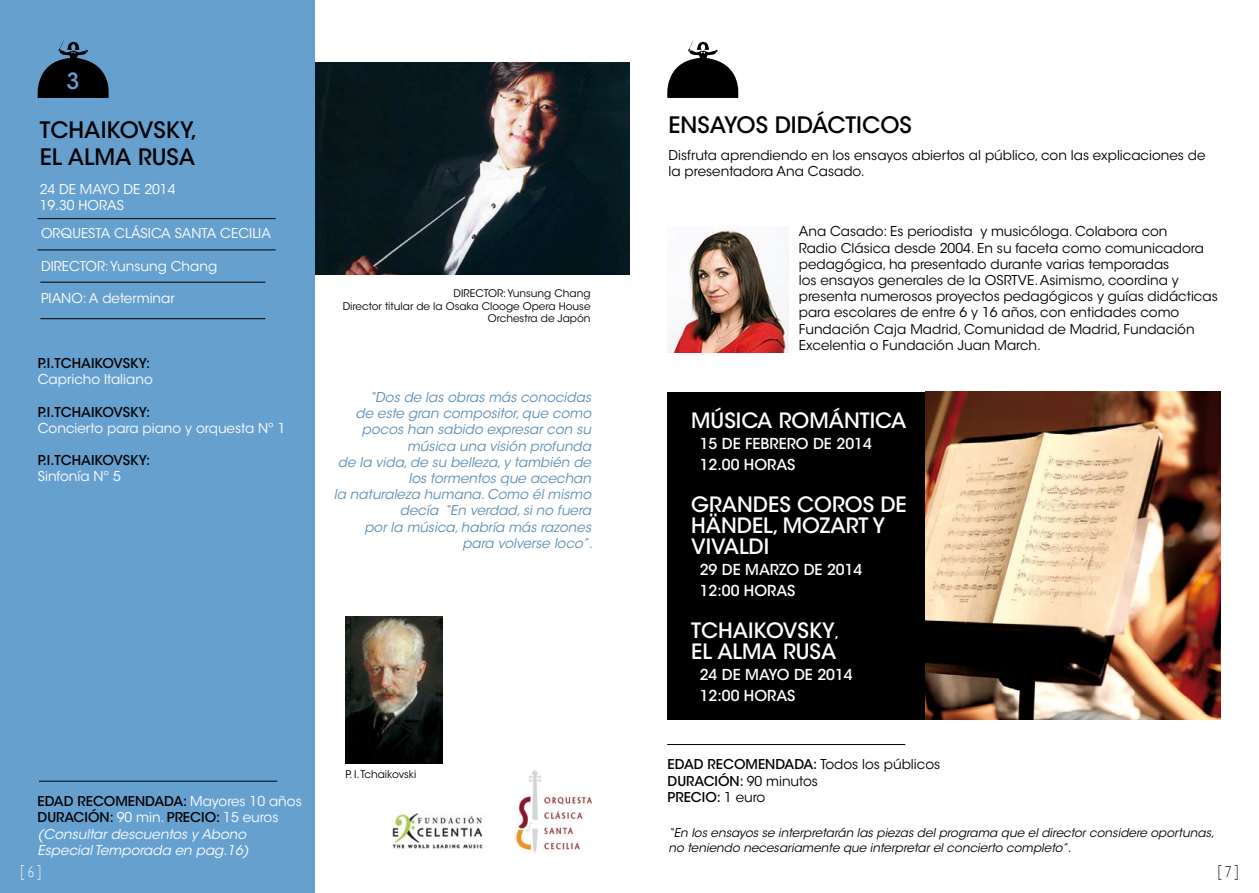
<style>
.page{position:relative;width:1259px;height:893px;background:#fff}
.page>*{position:absolute;margin:0;border:0;box-sizing:border-box;transform-origin:0 0}
.t1{font:500 22.5px/27px "ITC Avant Garde Std";color:#000}
.t2{font:500 22.2px "ITC Avant Garde Std";color:#66a0cf}
.t3{font:500 21px/21px "ITC Avant Garde Std";color:#fff}
.t4{font:300 15.6px "Gill Sans";color:#fff;scale:.8 1}
.t5{font:300 15.6px "Gill Sans";color:#000;scale:.8 1}
.t6{font:500 15px/21px "ITC Avant Garde Std";color:#fff}
.t7{font:13.5px/16.2px "ITC Avant Garde Std";color:#000}
.t8{font:italic 13.5px/16.2px "ITC Avant Garde Std";color:#5a8eb8;text-align:right}
.t9{font:13.5px/16.2px "ITC Avant Garde Std";color:#fff}
.t10{font:500 13.5px/16.2px "ITC Avant Garde Std";color:#000}
.t11{font:italic 13.5px/16.2px "ITC Avant Garde Std";color:#fff}
.t12{font:italic 12px/14.4px "ITC Avant Garde Std";color:#000}
.t13{font:10.5px/12.6px "ITC Avant Garde Std";color:#000;text-align:right}
.s1{font-size:15px}
.s2{font-weight:400}
.s3{font-weight:400;color:#fff}
.s4{font-weight:500;font-style:normal;color:#000}
.s5{font-style:normal}
</style>
<div class="page">
<div style="left:667px;top:392px;width:286px;height:328px;background:#000"></div>
<img style="left:314px;top:62px;width:315px;height:212px">
<img style="left:925px;top:391px;width:296px;height:329px">
<div style="left:0;top:0;width:314px;height:893px;background:#66a0cf"></div>
<hr style="left:40px;top:282px;width:225px;height:1px;background:#000">
<hr style="left:40px;top:318px;width:225px;height:1px;background:#000">
<svg style="left:37px;top:39px;width:72px;height:59px"></svg>
<hr style="left:38px;top:218px;width:238px;height:1px;background:#000">
<hr style="left:38px;top:249px;width:238px;height:1px;background:#000">
<hr style="left:39px;top:781px;width:238px;height:1px;background:#000">
<svg style="left:667px;top:39px;width:72px;height:59px"></svg>
<img style="left:667px;top:228px;width:121px;height:124px">
<hr style="left:667px;top:744px;width:238px;height:1px;background:#000">
<img style="left:515px;top:770px;width:76px;height:84px">
<img style="left:392px;top:813px;width:92px;height:36px">
<img style="left:345px;top:617px;width:98px;height:146px">
<h2 class="t2" style="left:67px;top:67px;width:15px">3</h2>
<h1 class="t1" style="left:40px;top:117px;width:159px">TCHAIKOVSKY,<br>EL ALMA RUSA</h1>
<p class="t9" style="left:40px;top:181px;width:137px">24 DE MAYO de 2014<br>19.30 horas</p>
<p class="t9" style="left:41px;top:225px;width:48px">Orquesta</p>
<p class="t9" style="left:114px;top:225px;width:20px">Clásica</p>
<p class="t9" style="left:175px;top:225px;width:17px">Santa</p>
<p class="t9" style="left:220px;top:225px;width:19px">Cecilia</p>
<p class="t9" style="left:41px;top:258px;width:19px">Director</p>
<p class="t9" style="left:105px;top:258px;width:114px">: Yunsung Chang</p>
<p class="t9" style="left:41px;top:290px;width:135px">PIANO: A determinar</p>
<p class="t13" style="left:343px;top:287px;width:249px">DIRECTOR: Yunsung Chang<br>Director titular de la Osaka Clooge Opera House<br>Orchestra de Japón</p>
<p class="t10" style="left:38px;top:355px;width:114px">P.I.TCHAIKOVSKY:</p>
<p class="t9" style="left:38px;top:371px;width:116px">Capricho Italiano</p>
<p class="t10" style="left:38px;top:404px;width:114px">P.I.TCHAIKOVSKY:</p>
<p class="t9" style="left:38px;top:420px;width:249px">Concierto para piano y orquesta Nº 1</p>
<p class="t10" style="left:38px;top:452px;width:114px">P.I.TCHAIKOVSKY:</p>
<p class="t9" style="left:38px;top:469px;width:85px">Sinfonía Nº 5</p>
<p class="t8" style="left:334px;top:389px;width:260px">“Dos de las obras más conocidas<br>de este gran compositor, que como pocos han sabido expresar con su música una visión profunda<br>de la vida, de su belleza, y también de los tormentos que acechan<br>la naturaleza humana. Como él mismo decía “En verdad, si no fuera<br>por la música, habría más razones para volverse loco”.</p>
<p class="t13" style="left:346px;top:768px;width:72px">P. I. Tchaikovski</p>
<h1 class="t1" style="left:668px;top:111px;width:245px">ENSAYOS DIDÁCTICOS</h1>
<p class="t7" style="left:668px;top:147px;width:538px">Disfruta aprendiendo en los ensayos abiertos al público, con las explicaciones de la presentadora Ana Casado.</p>
<p class="t7" style="left:799px;top:224px;width:420px">Ana Casado: Es periodista y musicóloga. Colabora con<br>Radio Clásica desde 2004. En su faceta como comunicadora pedagógica, ha presentado durante varias temporadas<br>los ensayos generales de la OSRTVE. Asimismo, coordina y presenta numerosos proyectos pedagógicos y guías didácticas para escolares de entre 6 y 16 años, con entidades como Fundación Caja Madrid, Comunidad de Madrid, Fundación Excelentia o Fundación Juan March.</p>
<h3 class="t3" style="left:691px;top:410px;width:217px">MÚSICA ROMÁNTICA</h3>
<p class="t6" style="left:699px;top:433px;width:174px">15 DE FEBRERO DE 2014<br>12.00 HORAS</p>
<h3 class="t3" style="left:691px;top:494px;width:217px">GRANDES COROS DE<br>HÄNDEL, MOZART Y<br>VIVALDI</h3>
<p class="t6" style="left:699px;top:559px;width:164px">29 DE MARZO DE 2014<br>12:00 HORAS</p>
<h3 class="t3" style="left:691px;top:620px;width:150px">TCHAIKOVSKY<span class="s1">,<br></span>EL ALMA</h3>
<h3 class="t3" style="left:783px;top:641px;width:14px">RUSA</h3>
<p class="t6" style="left:699px;top:664px;width:155px">24 DE MAYO DE 2014<br>12:00 HORAS</p>
<p class="t10" style="left:667px;top:756px;width:274px">EDAD RECOMENDADA: <span class="s2">Todos los públicos<br></span>DURACIÓN: <span class="s2">90 minutos</span></p>
<p class="t10" style="left:38px;top:793px;width:266px">EDAD RECOMENDADA: <span class="s3">Mayores 10 años</span></p>
<p class="t10" style="left:667px;top:789px;width:99px">PRECIO: <span class="s2">1 euro</span></p>
<p class="t11" style="left:38px;top:810px;width:242px"><span class="s4">DURACIÓN:</span> <span class="s5">90 min.</span> <span class="s4">PRECIO:</span> <span class="s5">15 euros </span>(Consultar descuentos y Abono<br>Especial Temporada en pag.16)</p>
<p class="t12" style="left:668px;top:826px;width:547px">“En los ensayos se interpretarán las piezas del programa que el director considere oportunas, no teniendo necesariamente que interpretar el concierto completo”.</p>
<p class="t4" style="left:20px;top:862px;width:27px">[ 6 ]</p>
<p class="t5" style="left:1217px;top:862px;width:27px">[ 7 ]</p>
</div>
